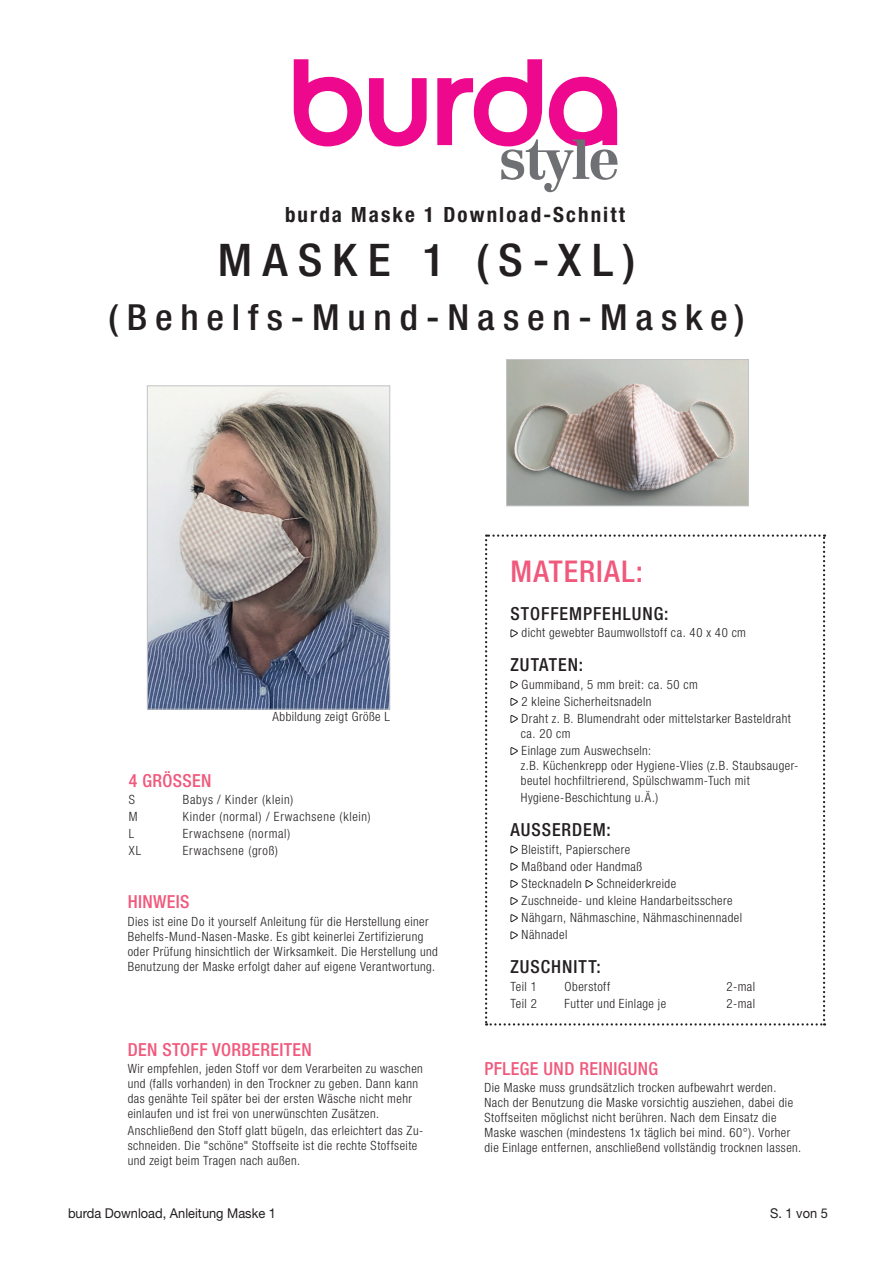
<style>
.page{position:relative;width:893px;height:1263px;background:#fff}
.page>*{position:absolute;margin:0;border:0;box-sizing:border-box;transform-origin:0 0}
.t1{font:500 condensed 45px "Helvetica Neue LT";letter-spacing:.225em;color:#231f20;scale:1.06 1}
.t2{font:500 condensed 36px "Helvetica Neue LT";letter-spacing:.205em;color:#231f20;scale:1.06 1}
.t3{font:500 condensed 30px "Helvetica Neue LT";letter-spacing:.035em;color:#f0597c}
.t4{font:700 condensed 21px "Helvetica Neue LT";letter-spacing:.1em;color:#231f20}
.t5{font:500 condensed 18px "Helvetica Neue LT";letter-spacing:.02em;color:#f0597c}
.t6{font:500 condensed 18px "Helvetica Neue LT";letter-spacing:.05em;color:#231f20}
.t7{font:13.5px "Helvetica Neue LT";color:#231f20;scale:.95 1}
.t8{font:300 condensed 12.75px/15px "Helvetica Neue LT";letter-spacing:.035em;color:#231f20}
.t9{font:300 condensed 12.75px "Helvetica Neue LT";letter-spacing:.055em;color:#231f20}
</style>
<div class="page">
<svg style="left:369px;top:78px;width:58px;height:68px"></svg>
<svg style="left:294px;top:59px;width:68px;height:87px"></svg>
<svg style="left:437px;top:59px;width:180px;height:133px"></svg>
<svg style="left:485px;top:534px;width:340px;height:491px"></svg>
<img style="left:508px;top:361px;width:239px;height:143px">
<div style="left:506px;top:359px;width:243px;height:147px;border:1px solid #c3c4c8"></div>
<img style="left:149px;top:388px;width:239px;height:319px">
<div style="left:147px;top:386px;width:243px;height:323px;border:1px solid #c3c4c8"></div>
<h3 class="t4" style="left:285px;top:202px;width:341px">burda Maske 1 Download-Schnitt</h3>
<h1 class="t1" style="left:218px;top:233px;width:395px">MASKE 1 (S-XL)</h1>
<h2 class="t2" style="left:109px;top:296px;width:601px">(Behelfs-Mund-Nasen-Maske)</h2>
<p class="t8" style="left:272px;top:709px;width:119px">Abbildung zeigt Größe L</p>
<h3 class="t5" style="left:129px;top:770px;width:84px">4 GRÖSSEN</h3>
<p class="t8" style="left:129px;top:792px;width:8px">S</p>
<p class="t9" style="left:183px;top:792px;width:112px">Babys / Kinder (klein)</p>
<p class="t8" style="left:129px;top:809px;width:10px">M</p>
<p class="t9" style="left:183px;top:809px;width:189px">Kinder (normal) / Erwachsene (klein)</p>
<p class="t8" style="left:129px;top:826px;width:7px">L</p>
<p class="t9" style="left:183px;top:826px;width:109px">Erwachsene (normal)</p>
<p class="t8" style="left:129px;top:843px;width:14px">XL</p>
<p class="t9" style="left:183px;top:844px;width:97px">Erwachsene (groß)</p>
<h3 class="t5" style="left:128px;top:891px;width:63px">HINWEIS</h3>
<p class="t8" style="left:128px;top:913px;width:312px">Dies ist eine Do it yourself Anleitung für die Herstellung einer Behelfs-Mund-Nasen-Maske. Es gibt keinerlei Zertifizierung oder Prüfung hinsichtlich der Wirksamkeit. Die Herstellung und Benutzung der Maske erfolgt daher auf eigene Verantwortung.</p>
<h3 class="t5" style="left:128px;top:1038px;width:186px">DEN STOFF VORBEREITEN</h3>
<p class="t8" style="left:128px;top:1061px;width:297px">Wir empfehlen, jeden Stoff vor dem Verarbeiten zu waschen und (falls vorhanden) in den Trockner zu geben. Dann kann das genähte Teil später bei der ersten Wäsche nicht mehr einlaufen und ist frei von unerwünschten Zusätzen.</p>
<p class="t8" style="left:128px;top:1123px;width:297px">Anschließend den Stoff glatt bügeln, das erleichtert das Zu&shy;schneiden. Die "schöne" Stoffseite ist die rechte Stoffseite und zeigt beim Tragen nach außen.</p>
<h3 class="t3" style="left:510px;top:553px;width:134px">MATERIAL:</h3>
<h3 class="t6" style="left:510px;top:603px;width:160px">STOFFEMPFEHLUNG:</h3>
<p class="t8" style="left:522px;top:625px;width:226px">dicht gewebter Baumwollstoff ca. 40 x 40 cm</p>
<h3 class="t6" style="left:510px;top:654px;width:74px">ZUTATEN:</h3>
<p class="t8" style="left:522px;top:675px;width:271px;line-height:17.1px">Gummiband, 5 mm breit: ca. 50 cm<br>2 kleine Sicherheitsnadeln<br>Draht z. B. Blumendraht oder mittelstarker Basteldraht</p>
<p class="t8" style="left:521px;top:725px;width:132px;line-height:17.1px">ca. 20 cm<br>Einlage zum Auswechseln:</p>
<p class="t8" style="left:521px;top:758px;width:279px">z.B. Küchenkrepp oder Hygiene-Vlies (z.B. Staubsauger&shy;beutel hochfiltrierend, Spülschwamm-Tuch mit</p>
<p class="t8" style="left:521px;top:790px;width:139px">Hygiene-Beschichtung u.Ä.)</p>
<h3 class="t6" style="left:510px;top:819px;width:102px">AUSSERDEM:</h3>
<p class="t8" style="left:522px;top:840px;width:222px;line-height:17.1px">Bleistift, Papierschere<br>Maßband oder Handmaß<br>Stecknadeln Schneiderkreide<br>Zuschneide- und kleine Handarbeitsschere<br>Nähgarn, Nähmaschine, Nähmaschinennadel<br>Nähnadel</p>
<h3 class="t6" style="left:510px;top:956px;width:92px">ZUSCHNITT:</h3>
<p class="t8" style="left:510px;top:978px;width:28px">Teil 1</p>
<p class="t8" style="left:564px;top:978px;width:47px">Oberstoff</p>
<p class="t8" style="left:726px;top:978px;width:30px">2-mal</p>
<p class="t8" style="left:510px;top:995px;width:28px">Teil 2</p>
<p class="t8" style="left:564px;top:995px;width:103px">Futter und Einlage je</p>
<p class="t8" style="left:726px;top:995px;width:30px">2-mal</p>
<h3 class="t5" style="left:484px;top:1058px;width:175px">PFLEGE UND REINIGUNG</h3>
<p class="t8" style="left:484px;top:1080px;width:318px">Die Maske muss grundsätzlich trocken aufbewahrt werden.<br>Nach der Benutzung die Maske vorsichtig ausziehen, dabei die Stoffseiten möglichst nicht berühren. Nach dem Einsatz die Maske waschen (mindestens 1x täglich bei mind. 60°). Vorher die Einlage entfernen, anschließend vollständig trocknen lassen.</p>
<p class="t7" style="left:68px;top:1205px;width:220px">burda Download, Anleitung Maske 1</p>
<p class="t7" style="left:770px;top:1205px;width:62px">S. 1 von 5</p>
</div>
